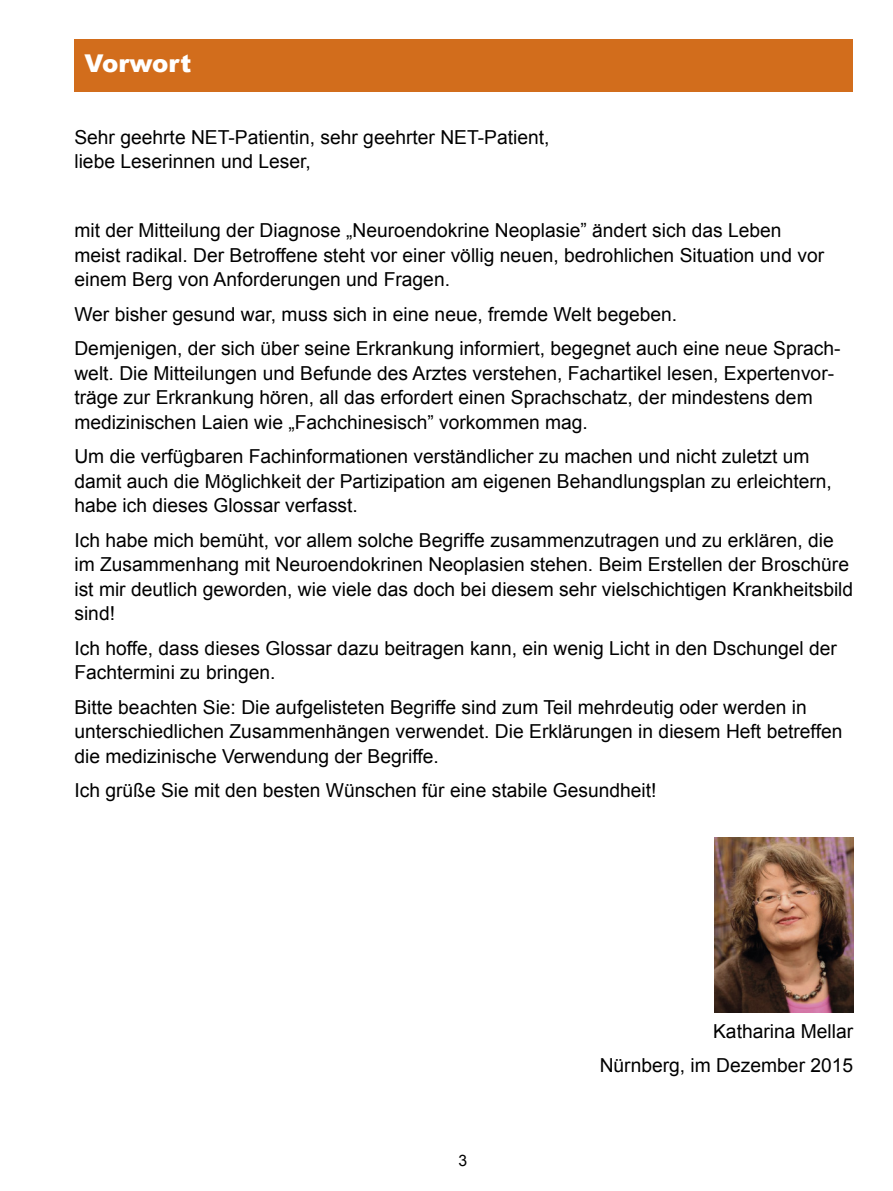
<style>
.page{position:relative;width:893px;height:1191px;background:#fff}
.page>*{position:absolute;margin:0;border:0;box-sizing:border-box;transform-origin:0 0}
.t1{font:900 24.5px "Arial";color:#fff}
.t2{font:19.25px/24.5px "Arial";color:#000}
.t3{font:15.75px "Arial";color:#000}
</style>
<div class="page">
<div style="left:74px;top:40px;width:779px;height:52px;background:#d26d1c"></div>
<img style="left:715px;top:837px;width:138px;height:175px">
<p class="t1" style="left:84px;top:46px;width:109px">Vorwort</p>
<p class="t2" style="left:74px;top:125px;width:477px">Sehr geehrte NET-Patientin, sehr geehrter NET-Patient, liebe Leserinnen und Leser,</p>
<p class="t2" style="left:74px;top:218px;width:751px">mit der Mitteilung der Diagnose „Neuroendokrine Neoplasie” ändert sich das Leben meist radikal. Der Betroffene steht vor einer völlig neuen, bedrohlichen Situation und vor einem Berg von Anforderungen und Fragen.</p>
<p class="t2" style="left:74px;top:297px;width:768px;line-height:34.5px">Wer bisher gesund war, muss sich in eine neue, fremde Welt begeben.<br>Demjenigen, der sich über seine Erkrankung informiert, begegnet auch eine neue Sprach-</p>
<p class="t2" style="left:74px;top:361px;width:761px">welt. Die Mitteilungen und Befunde des Arztes verstehen, Fachartikel lesen, Expertenvor&shy;träge zur Erkrankung hören, all das erfordert einen Sprachschatz, der mindestens dem medizinischen Laien wie „Fachchinesischˮ vorkommen mag.</p>
<p class="t2" style="left:74px;top:444px;width:759px">Um die verfügbaren Fachinformationen verständlicher zu machen und nicht zuletzt um damit auch die Möglichkeit der Partizipation am eigenen Behandlungsplan zu erleichtern, habe ich dieses Glossar verfasst.</p>
<p class="t2" style="left:74px;top:528px;width:780px">Ich habe mich bemüht, vor allem solche Begriffe zusammenzutragen und zu erklären, die im Zusammenhang mit Neuroendokrinen Neoplasien stehen. Beim Erstellen der Broschüre ist mir deutlich geworden, wie viele das doch bei diesem sehr vielschichtigen Krankheitsbild sind!</p>
<p class="t2" style="left:74px;top:636px;width:764px">Ich hoffe, dass dieses Glossar dazu beitragen kann, ein wenig Licht in den Dschungel der<br>Fachtermini zu bringen.</p>
<p class="t2" style="left:74px;top:694px;width:769px">Bitte beachten Sie: Die aufgelisteten Begriffe sind zum Teil mehrdeutig oder werden in unterschiedlichen Zusammenhängen verwendet. Die Erklärungen in diesem Heft betreffen die medizinische Verwendung der Begriffe.</p>
<p class="t2" style="left:74px;top:778px;width:584px">Ich grüße Sie mit den besten Wünschen für eine stabile Gesundheit!</p>
<p class="t3" style="left:459px;top:1150px;width:10px">3</p>
<p class="t2" style="left:600px;top:1014px;width:255px;line-height:34.5px;text-align:right">Katharina Mellar<br>Nürnberg, im Dezember 2015</p>
</div>
